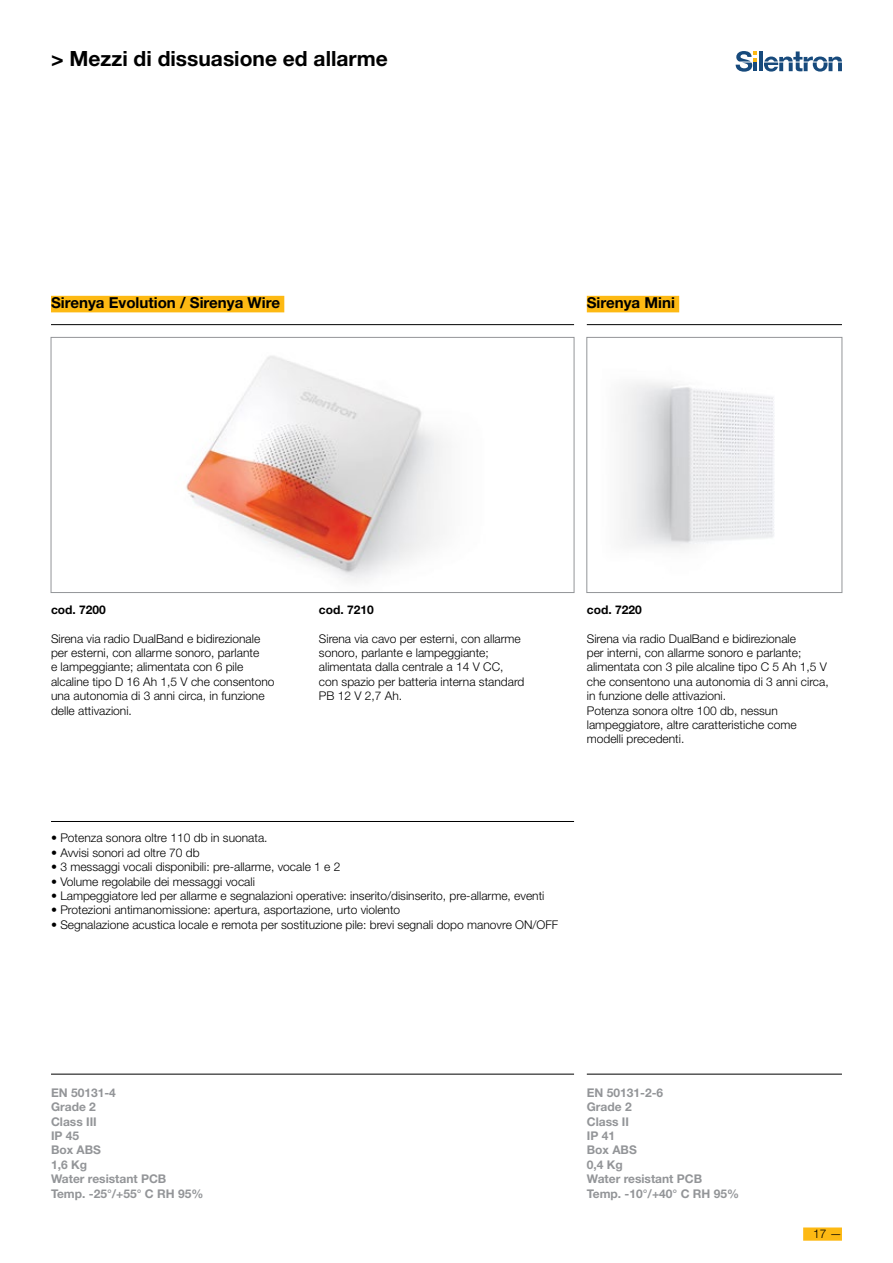
<style>
.page{position:relative;width:893px;height:1263px;background:#fff}
.page>*{position:absolute;margin:0;border:0;box-sizing:border-box;transform-origin:0 0}
.t1{font:700 21px "Helvetica Neue LT Std";color:#000}
.t2{font:700 15.15px "Helvetica Neue LT Std";color:#000}
.t3{font:300 12px/14.4px "Helvetica Neue LT Std";color:#000}
.t4{font:700 12px/14.4px "Helvetica Neue LT Std";color:#939598}
.t5{font:700 12px "Helvetica Neue LT Std";color:#000}
.s1{font-weight:700}
</style>
<div class="page">
<hr style="left:51px;top:324px;width:523px;height:1px;background:#000">
<hr style="left:51px;top:1074px;width:523px;height:1px;background:#000">
<hr style="left:51px;top:821px;width:523px;height:1px;background:#000">
<img style="left:621px;top:382px;width:153px;height:167px">
<div style="left:587px;top:337px;width:255px;height:256px;border:1px solid #939598"></div>
<hr style="left:587px;top:324px;width:255px;height:1px;background:#000">
<hr style="left:587px;top:1074px;width:255px;height:1px;background:#000">
<div style="left:803px;top:1227px;width:39px;height:14px;background:#fdb913"></div>
<svg style="left:736px;top:51px;width:106px;height:21px"></svg>
<img style="left:186px;top:356px;width:259px;height:225px">
<div style="left:51px;top:337px;width:523px;height:256px;border:1px solid #939598"></div>
<div style="left:51px;top:296px;width:233px;height:16px;background:#fdb913"></div>
<div style="left:587px;top:296px;width:92px;height:16px;background:#fdb913"></div>
<h1 class="t1" style="left:51px;top:46px;width:338px">&gt; Mezzi di dissuasione ed allarme</h1>
<p class="t2" style="left:51px;top:294px;width:231px">Sirenya Evolution / Sirenya Wire</p>
<p class="t2" style="left:587px;top:294px;width:90px">Sirenya Mini</p>
<p class="t5" style="left:51px;top:602px;width:56px">cod. 7200</p>
<p class="t3" style="left:51px;top:631px;width:225px">Sirena via radio DualBand e bidirezionale per esterni, con allarme sonoro, parlante<br>e lampeggiante; alimentata con 6 pile alcaline tipo D 16 Ah 1,5 V che consentono una autonomia di 3 anni circa, in funzione delle attivazioni.</p>
<p class="t5" style="left:319px;top:602px;width:56px">cod. 7210</p>
<p class="t3" style="left:319px;top:631px;width:207px">Sirena via cavo per esterni, con allarme sonoro, parlante e lampeggiante; alimentata dalla centrale a 14 V CC, con spazio per batteria interna standard<br>PB 12 V 2,7 Ah.</p>
<p class="t5" style="left:587px;top:602px;width:56px">cod. 7220</p>
<p class="t3" style="left:587px;top:631px;width:243px">Sirena via radio DualBand e bidirezionale<br>per interni, con allarme sonoro e parlante; alimentata con 3 pile alcaline tipo C 5 Ah 1,5 V che consentono una autonomia di 3 anni circa, in funzione delle attivazioni.<br>Potenza sonora oltre 100 db, nessun lampeggiatore, altre caratteristiche come modelli precedenti.</p>
<p class="t3" style="left:51px;top:831px;width:218px"><span class="s1">•</span> Potenza sonora oltre 110 db in suonata.</p>
<p class="t3" style="left:51px;top:845px;width:150px">• Avvisi sonori ad oltre 70 db</p>
<p class="t3" style="left:51px;top:859px;width:291px">• 3 messaggi vocali disponibili: pre-allarme, vocale 1 e 2</p>
<p class="t3" style="left:51px;top:874px;width:205px">• Volume regolabile dei messaggi vocali</p>
<p class="t3" style="left:51px;top:888px;width:495px">• Lampeggiatore led per allarme e segnalazioni operative: inserito/disinserito, pre-allarme, eventi</p>
<p class="t3" style="left:51px;top:903px;width:351px">• Protezioni antimanomissione: apertura, asportazione, urto violento</p>
<p class="t3" style="left:51px;top:917px;width:509px">• Segnalazione acustica locale e remota per sostituzione pile: brevi segnali dopo manovre ON/OFF</p>
<p class="t4" style="left:51px;top:1085px;width:154px">EN 50131-4<br>Grade 2<br>Class III<br>IP 45<br>Box ABS<br>1,6 Kg<br>Water resistant PCB<br>Temp. -25°/+55° C RH 95%</p>
<p class="t4" style="left:587px;top:1085px;width:154px">EN 50131-2-6<br>Grade 2<br>Class II<br>IP 41<br>Box ABS<br>0,4 Kg<br>Water resistant PCB<br>Temp. -10°/+40° C RH 95%</p>
<p class="t3" style="left:813px;top:1226px;width:30px">17 —</p>
</div>
